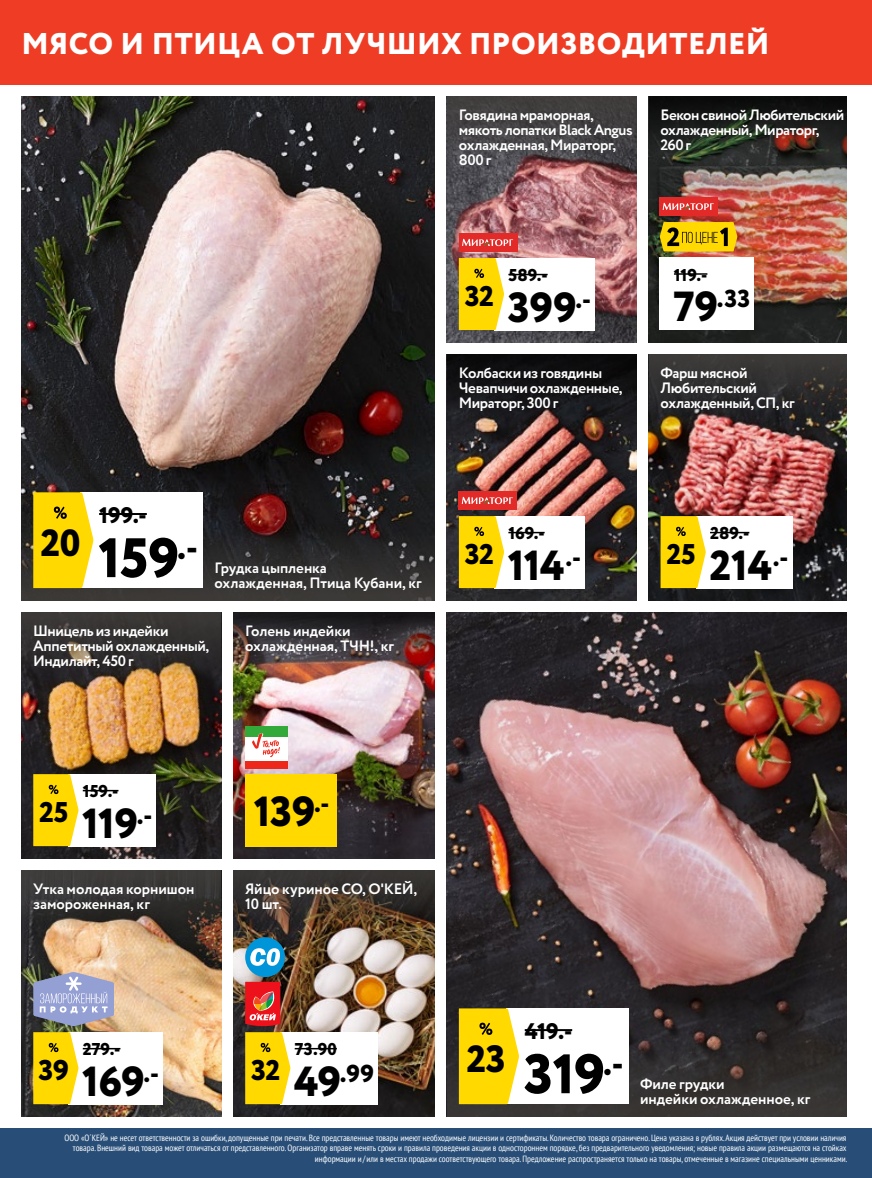
<style>
.page{position:relative;width:872px;height:1178px;background:#fff}
.page>*{position:absolute;margin:0;border:0;box-sizing:border-box;transform-origin:0 0}
.t1{font:800 55.5px "Circe";letter-spacing:-.005em;color:#000}
.t2{font:800 42px "Circe";letter-spacing:-.005em;color:#000}
.t3{font:800 37.95px "Circe";color:#000}
.t4{font:800 30px "Circe";letter-spacing:.015em;color:#fff}
.t5{font:800 28.5px "Circe";letter-spacing:-.025em;color:#000}
.t6{font:800 24.45px "Circe";color:#000}
.t7{font:800 22.5px "Circe";color:#000}
.t8{font:800 17.1px "Circe";letter-spacing:.005em;color:#000}
.t9{font:700 15px/15px "Circe";letter-spacing:-.025em;color:#fff}
.t10{font:700 15px/15px "Circe";letter-spacing:-.005em;color:#fff}
.t11{font:condensed 9px/10.5px "PT Sans";color:#fff;text-align:right}
.s1{font-size:42px}
</style>
<div class="page">
<img style="left:21px;top:689px;width:200px;height:169px">
<img style="left:648px;top:426px;width:198px;height:174px">
<img style="left:233px;top:678px;width:202px;height:180px">
<img style="left:233px;top:936px;width:202px;height:180px">
<img style="left:21px;top:936px;width:200px;height:180px">
<img style="left:447px;top:174px;width:189px;height:168px">
<img style="left:21px;top:96px;width:414px;height:420px">
<img style="left:447px;top:438px;width:189px;height:162px">
<img style="left:648px;top:162px;width:198px;height:180px">
<img style="left:447px;top:612px;width:399px;height:408px">
<img style="left:233px;top:612px;width:202px;height:66px">
<svg style="left:447px;top:1020px;width:399px;height:96px;background:#332f2f"></svg>
<svg style="left:21px;top:516px;width:414px;height:84px;background:#312c2c"></svg>
<img style="left:233px;top:870px;width:202px;height:66px">
<svg style="left:21px;top:870px;width:200px;height:66px;background:#4c433d"></svg>
<svg style="left:447px;top:96px;width:189px;height:78px;background:#4d4547"></svg>
<svg style="left:648px;top:96px;width:198px;height:66px;background:#22211b"></svg>
<svg style="left:648px;top:354px;width:198px;height:72px;background:#363130"></svg>
<svg style="left:447px;top:354px;width:189px;height:84px;background:#231d1d"></svg>
<svg style="left:21px;top:612px;width:200px;height:77px;background:#483e33"></svg>
<div style="left:0;top:1128px;width:872px;height:50px;background:#284e78"></div>
<div style="left:245px;top:726px;width:42px;height:42px;background:#fff"></div>
<div style="left:245px;top:726px;width:42px;height:11px;background:#32a939"></div>
<div style="left:245px;top:761px;width:42px;height:7px;background:#ed271a"></div>
<svg style="left:252px;top:733px;width:28px;height:24px"></svg>
<div style="left:459px;top:233px;width:58px;height:19px;background:#e22a29"></div>
<svg style="left:462px;top:239px;width:51px;height:7px"></svg>
<div style="left:660px;top:197px;width:57px;height:19px;background:#e22a29"></div>
<svg style="left:662px;top:203px;width:51px;height:7px"></svg>
<div style="left:459px;top:491px;width:58px;height:19px;background:#e22a29"></div>
<svg style="left:462px;top:497px;width:51px;height:7px"></svg>
<div style="left:660px;top:257px;width:94px;height:72px;background:#fff"></div>
<hr style="left:674px;top:273px;width:33px;height:2px;background:#000">
<svg style="left:660px;top:222px;width:77px;height:29px;background:#d4b302"></svg>
<div style="left:494px;top:258px;width:100px;height:72px;background:#fff"></div>
<hr style="left:508px;top:274px;width:39px;height:1px;background:#000">
<svg style="left:459px;top:258px;width:45px;height:72px;background:#fbd917"></svg>
<div style="left:494px;top:516px;width:90px;height:72px;background:#fff"></div>
<hr style="left:508px;top:532px;width:36px;height:1px;background:#000">
<svg style="left:459px;top:516px;width:45px;height:72px;background:#fbd917"></svg>
<div style="left:696px;top:516px;width:96px;height:72px;background:#fff"></div>
<hr style="left:710px;top:532px;width:39px;height:1px;background:#000">
<svg style="left:660px;top:516px;width:46px;height:72px;background:#f8d718"></svg>
<div style="left:69px;top:774px;width:87px;height:72px;background:#fff"></div>
<hr style="left:83px;top:790px;width:35px;height:1px;background:#000">
<svg style="left:33px;top:774px;width:45px;height:72px;background:#f9d715"></svg>
<div style="left:69px;top:1032px;width:94px;height:72px;background:#fff"></div>
<hr style="left:83px;top:1048px;width:37px;height:1px;background:#000">
<svg style="left:33px;top:1032px;width:45px;height:72px;background:#fad815"></svg>
<div style="left:245px;top:937px;width:40px;height:40px;background:#0094d9;border-radius:50%"></div>
<svg style="left:250px;top:948px;width:30px;height:18px"></svg>
<div style="left:280px;top:1032px;width:97px;height:72px;background:#fff"></div>
<hr style="left:295px;top:1048px;width:42px;height:1px;background:#000">
<svg style="left:245px;top:1032px;width:45px;height:72px;background:#fad815"></svg>
<svg style="left:33px;top:972px;width:81px;height:54px;background:#9ea2c0"></svg>
<div style="left:245px;top:774px;width:92px;height:72px;background:#ffd900"></div>
<svg style="left:245px;top:982px;width:35px;height:44px;background:#e03937"></svg>
<div style="left:506px;top:1008px;width:122px;height:96px;background:#fff"></div>
<hr style="left:525px;top:1029px;width:47px;height:2px;background:#000">
<svg style="left:459px;top:1008px;width:60px;height:96px;background:#fad817"></svg>
<div style="left:80px;top:492px;width:122px;height:96px;background:#fff"></div>
<hr style="left:99px;top:513px;width:48px;height:2px;background:#000">
<svg style="left:33px;top:492px;width:60px;height:96px;background:#fad816"></svg>
<div style="left:0;top:0;width:872px;height:84px;background:#ee3d24"></div>
<h3 class="t4" style="left:21px;top:23px;width:749px">МЯСО И ПТИЦА ОТ ЛУЧШИХ ПРОИЗВОДИТЕЛЕЙ</h3>
<h3 class="t9" style="left:459px;top:108px;width:175px">Говядина мраморная, мякоть лопатки Black Angus охлажденная, Мираторг,<br>800 г</h3>
<h3 class="t9" style="left:660px;top:108px;width:185px">Бекон свиной Любительский охлажденный, Мираторг,<br>260 г</h3>
<h3 class="t5" style="left:465px;top:277px;width:31px">32</h3>
<h3 class="t8" style="left:508px;top:264px;width:41px">589.-</h3>
<h2 class="t2" style="left:508px;top:279px;width:85px">399<sup>.-</sup></h2>
<h3 class="t9" style="left:459px;top:366px;width:165px">Колбаски из говядины<br>Чевапчичи охлажденные,<br>Мираторг, 300 г</h3>
<h3 class="t3" style="left:41px;top:517px;width:41px">20</h3>
<h3 class="t7" style="left:99px;top:500px;width:49px">199.-</h3>
<h1 class="t1" style="left:98px;top:520px;width:101px">159<sup>.-</sup></h1>
<h3 class="t10" style="left:214px;top:561px;width:209px">Грудка цыпленка охлажденная, Птица Кубани, кг</h3>
<h3 class="t9" style="left:33px;top:624px;width:178px">Шницель из индейки<br>Аппетитный охлажденный,<br>Индилайт, 450 г</h3>
<h3 class="t10" style="left:245px;top:624px;width:150px">Голень индейки охлажденная, ТЧН!, кг</h3>
<h3 class="t5" style="left:465px;top:535px;width:31px">32</h3>
<h3 class="t8" style="left:508px;top:522px;width:38px">169.-</h3>
<h2 class="t2" style="left:508px;top:537px;width:75px">114<sup>.-</sup></h2>
<h3 class="t8" style="left:674px;top:263px;width:35px">119.-</h3>
<h3 class="t6" style="left:673px;top:282px;width:78px"><span class="s1">79</span>.33</h3>
<h3 class="t9" style="left:660px;top:366px;width:136px">Фарш мясной<br>Любительский охлажденный, СП, кг</h3>
<h3 class="t5" style="left:666px;top:535px;width:31px">25</h3>
<h3 class="t8" style="left:710px;top:522px;width:41px">289.-</h3>
<h2 class="t2" style="left:709px;top:537px;width:81px">214<sup>.-</sup></h2>
<h3 class="t5" style="left:39px;top:793px;width:31px">25</h3>
<h3 class="t8" style="left:83px;top:780px;width:37px">159.-</h3>
<h2 class="t2" style="left:82px;top:795px;width:72px">119<sup>.-</sup></h2>
<h2 class="t2" style="left:254px;top:783px;width:77px">139<sup>.-</sup></h2>
<h3 class="t10" style="left:33px;top:882px;width:163px">Утка молодая корнишон замороженная, кг</h3>
<h3 class="t10" style="left:245px;top:882px;width:173px">Яйцо куриное СО, О'КЕЙ,<br>10 шт.</h3>
<h3 class="t7" style="left:525px;top:1016px;width:49px">419.-</h3>
<h3 class="t5" style="left:39px;top:1051px;width:32px">39</h3>
<h3 class="t8" style="left:83px;top:1038px;width:39px">279.-</h3>
<h2 class="t2" style="left:82px;top:1053px;width:78px">169<sup>.-</sup></h2>
<h3 class="t5" style="left:251px;top:1051px;width:31px">32</h3>
<h3 class="t8" style="left:295px;top:1038px;width:44px">73.90</h3>
<h3 class="t6" style="left:294px;top:1057px;width:82px"><span class="s1">49</span>.99</h3>
<h3 class="t3" style="left:466px;top:1033px;width:41px">23</h3>
<h1 class="t1" style="left:524px;top:1036px;width:101px">319<sup>.-</sup></h1>
<h3 class="t10" style="left:640px;top:1077px;width:172px">Филе грудки<br>индейки охлажденное, кг</h3>
<p class="t11" style="left:64px;top:1132px;width:784px">ООО «О´КЕЙ» не несет ответственности за ошибки, допущенные при печати. Все представленные товары имеют необходимые лицензии и сертификаты. Количество товара ограничено. Цена указана в рублях. Акция действует при условии наличия товара. Внешний вид товара может отличаться от представленного. Организатор вправе менять сроки и правила проведения акции в одностороннем порядке, без предварительного уведомления; новые правила акции размещаются на стойках информации и / или в местах продажи соответствующего товара. Предложение распространяется только на товары, отмеченные в магазине специальными ценниками.</p>
</div>
